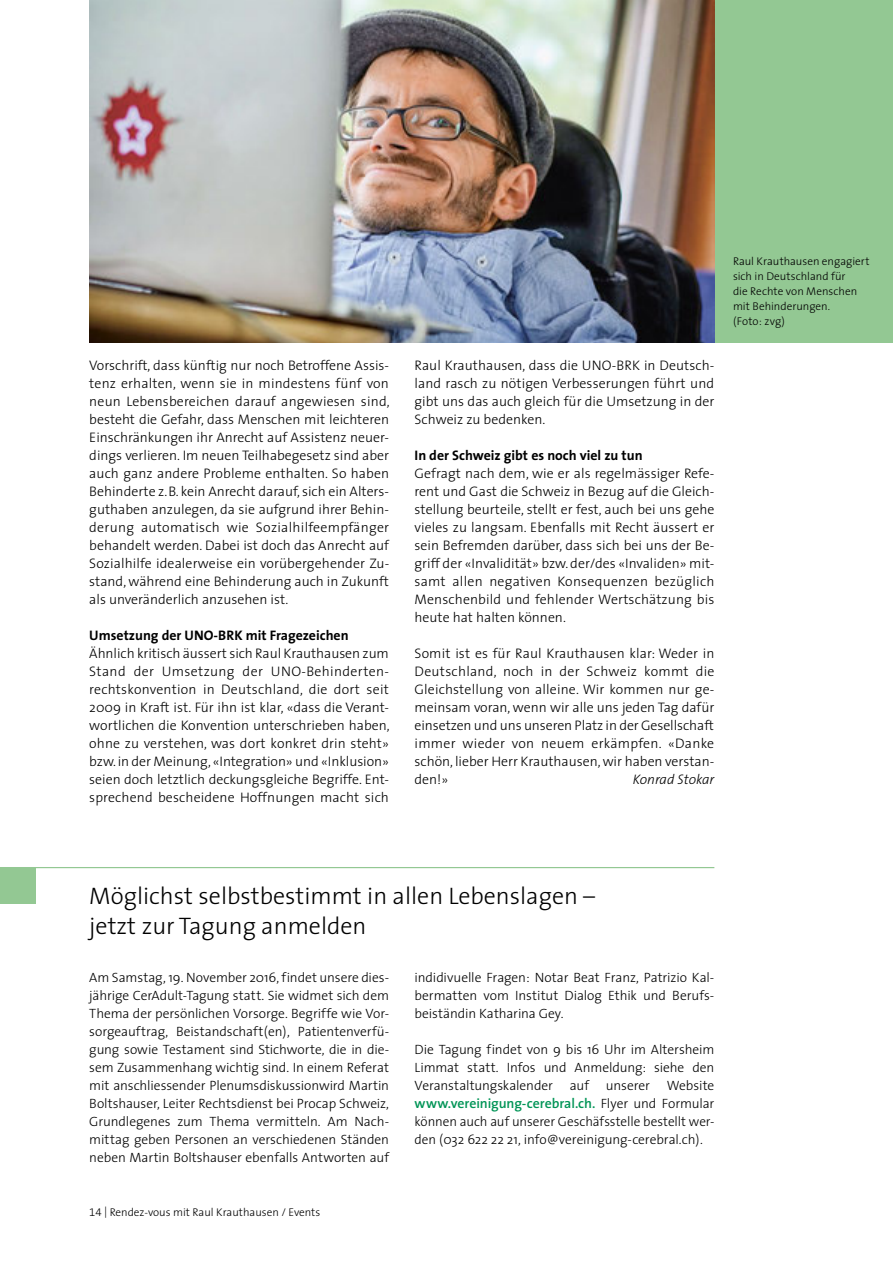
<style>
.page{position:relative;width:893px;height:1263px;background:#fff}
.page>*{position:absolute;margin:0;border:0;box-sizing:border-box;transform-origin:0 0}
.t1{font:300 24px/30px "The Sans";color:#000}
.t2{font:300 13.8px/18px "The Sans";color:#000;text-align:justify}
.t3{font:700 13.8px "The Sans";color:#000}
.t4{font:600 13.8px "The Sans";letter-spacing:-.005em;color:#009456}
.t5{font:italic 300 13.8px "The Sans";color:#000}
.t6{font:300 13.5px/18px "The Sans";letter-spacing:-.005em;color:#000;text-align:justify}
.t7{font:300 11.25px/15px "The Sans";color:#000}
.s1{font-weight:300;font-size:13.5px;color:#000}
.s2{font-family:"The Sans Light Expert";font-weight:400}
</style>
<div class="page">
<div style="left:714px;top:0;width:179px;height:343px;background:#93c893"></div>
<img style="left:89px;top:0;width:625px;height:343px">
<div style="left:0;top:867px;width:36px;height:37px;background:#93c893"></div>
<hr style="left:0;top:867px;width:714px;height:1px;background:#93c893">
<p class="t2" style="left:89px;top:356px;width:302px;text-align:left">Vorschrift, dass künftig nur noch Betroffene Assis&shy;tenz erhalten, wenn sie in mindestens fünf von neun Lebensbereichen darauf angewiesen sind, besteht die Gefahr, dass Menschen mit leichteren Einschränkungen ihr Anrecht auf Assistenz neuer&shy;dings verlieren. Im neuen Teilhabegesetz sind aber auch ganz andere Probleme enthalten. So haben Behinderte z.B. kein Anrecht darauf, sich ein Alters&shy;guthaben anzulegen, da sie aufgrund ihrer Behin&shy;derung automatisch wie Sozialhilfeempfänger behandelt werden. Dabei ist doch das Anrecht auf Sozialhilfe idealerweise ein vorübergehender Zu&shy;stand, während eine Behinderung auch in Zukunft als unveränderlich anzusehen ist.</p>
<p class="t3" style="left:89px;top:623px;width:261px">Umsetzung der UNO-BRK mit Fragezeichen</p>
<p class="t2" style="left:89px;top:644px;width:302px">Ähnlich kritisch äussert sich Raul Krauthausen zum Stand der Umsetzung der UNO-Behinderten&shy;rechtskonvention in Deutschland, die dort seit 2009 in Kraft ist. Für ihn ist klar, «dass die Verant&shy;wortlichen die Konvention unterschrieben haben, ohne zu verstehen, was dort konkret drin steht» bzw. in der Meinung, «Integration» und «Inklusion» seien doch letztlich deckungsgleiche Begriffe. Ent&shy;sprechend bescheidene Hoffnungen macht sich</p>
<p class="t2" style="left:415px;top:356px;width:301px">Raul Krauthausen, dass die UNO-BRK in Deutsch&shy;land rasch zu nötigen Verbesserungen führt und gibt uns das auch gleich für die Umsetzung in der Schweiz zu bedenken.</p>
<p class="t3" style="left:415px;top:443px;width:230px">In der Schweiz gibt es noch viel zu tun</p>
<p class="t2" style="left:415px;top:464px;width:301px">Gefragt nach dem, wie er als regelmässiger Refe&shy;rent und Gast die Schweiz in Bezug auf die Gleich&shy;stellung beurteile, stellt er fest, auch bei uns gehe vieles zu langsam. Ebenfalls mit Recht äussert er sein Befremden darüber, dass sich bei uns der Be&shy;griff der «Invalidität» bzw. der/des «Invaliden» mit&shy;samt allen negativen Konsequenzen bezüglich Menschenbild und fehlender Wertschätzung bis heute hat halten können.</p>
<p class="t2" style="left:415px;top:643px;width:301px">Somit ist es für Raul Krauthausen klar: Weder in Deutschland, noch in der Schweiz kommt die Gleichstellung von alleine. Wir kommen nur ge&shy;meinsam voran, wenn wir alle uns jeden Tag dafür einsetzen und uns unseren Platz in der Gesellschaft immer wieder von neuem erkämpfen. «Danke schön, lieber Herr Krauthausen, wir haben verstan&shy;den!»</p>
<p class="t5" style="left:633px;top:767px;width:83px">Konrad Stokar</p>
<p class="t7" style="left:733px;top:253px;width:138px">Raul Krauthausen engagiert sich in Deutschland für<br>die Rechte von Menschen mit Behinderungen.<br>(Foto: zvg)</p>
<h1 class="t1" style="left:89px;top:880px;width:507px">Möglichst selbstbestimmt in allen Lebenslagen – jetzt zur Tagung anmelden</h1>
<p class="t6" style="left:89px;top:968px;width:301px">Am Samstag, 19. November 2016, findet unsere dies&shy;jährige CerAdult-Tagung statt. Sie widmet sich dem Thema der persönlichen Vorsorge. Begriffe wie Vor&shy;sorgeauftrag, Beistandschaft(en), Patientenverfü&shy;gung sowie Testament sind Stichworte, die in die&shy;sem Zusammenhang wichtig sind. In einem Referat mit anschliessender Plenumsdiskussionwird Martin Boltshauser, Leiter Rechtsdienst bei Procap Schweiz, Grundlegenes zum Thema vermitteln. Am Nach&shy;mittag geben Personen an verschiedenen Ständen neben Martin Boltshauser ebenfalls Antworten auf</p>
<p class="t6" style="left:415px;top:968px;width:301px">indidivuelle Fragen: Notar Beat Franz, Patrizio Kal&shy;bermatten vom Institut Dialog Ethik und Berufs&shy;beiständin Katharina Gey.</p>
<p class="t6" style="left:415px;top:1040px;width:301px">Die Tagung findet von 9 bis 16 Uhr im Altersheim Limmat statt. Infos und Anmeldung: siehe den Veranstaltungskalender auf unserer Website</p>
<p class="t4" style="left:415px;top:1092px;width:301px">www.vereinigung-cerebral.ch. <span class="s1">Flyer und Formular</span></p>
<p class="t6" style="left:415px;top:1112px;width:301px">können auch auf unserer Geschäfsstelle bestellt wer&shy;den (032 622 22 21, info@vereinigung-cerebral.ch).</p>
<p class="t7" style="left:89px;top:1204px;width:232px"><span class="s2">14</span> | Rendez-vous mit Raul Krauthausen / Events</p>
</div>
